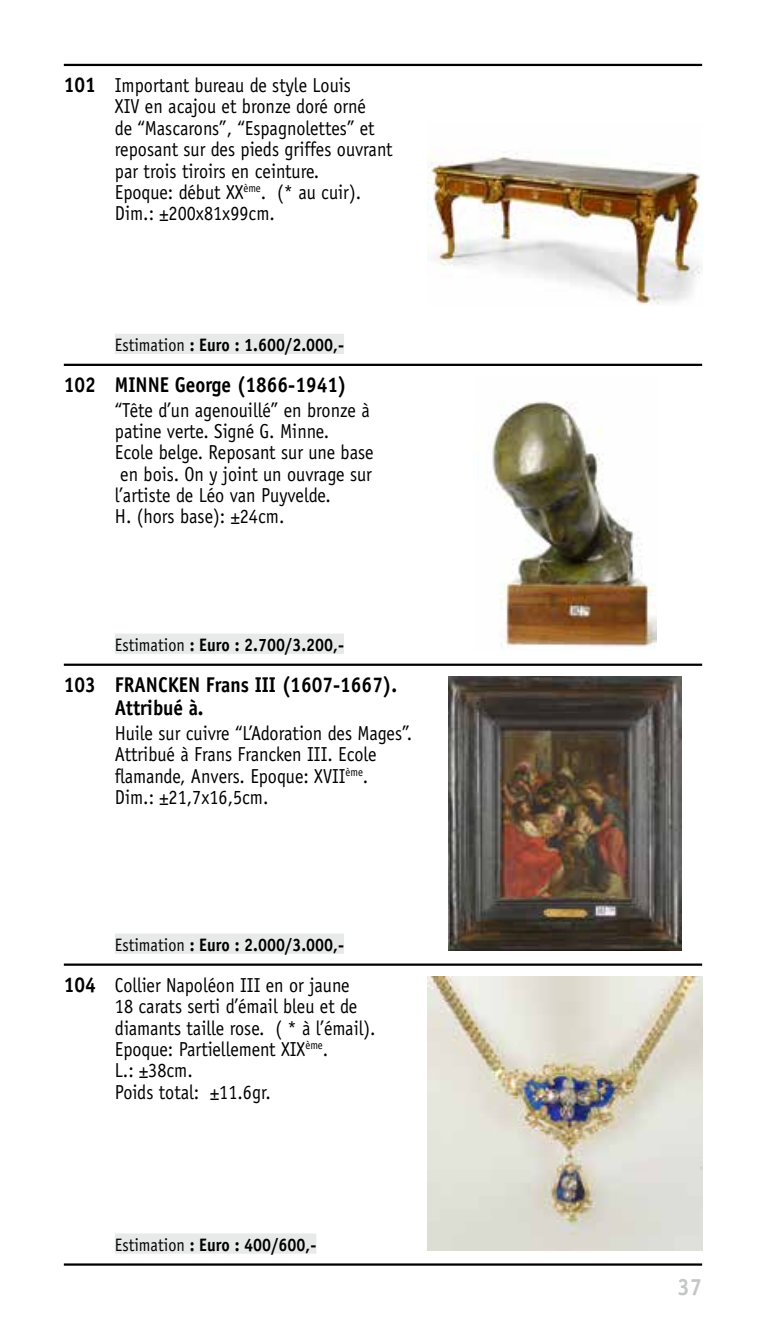
<style>
.page{position:relative;width:766px;height:1340px;background:#fff}
.page>*{position:absolute;margin:0;border:0;box-sizing:border-box;transform-origin:0 0}
.t1{font:700 23.62px "Officina Sans Std";color:#c5c7c7;scale:.94 1}
.t2{font:700 21.38px/23.6px "Officina Sans Std";color:#000;scale:.9 1}
.t3{font:20.25px/21.4px "Officina Sans Std";color:#000;scale:.9 1}
.t4{font:700 18px "Officina Sans Std";color:#000;scale:.9 1}
.s1{font-weight:700;font-size:21.38px}
.s2{font-weight:400}
</style>
<div class="page">
<img style="left:427px;top:152px;width:274px;height:153px">
<div style="left:115px;top:334px;width:229px;height:20px;background:#e8e9e9"></div>
<img style="left:491px;top:401px;width:165px;height:247px">
<div style="left:115px;top:633px;width:229px;height:21px;background:#e8e9e9"></div>
<img style="left:448px;top:676px;width:233px;height:274px">
<div style="left:115px;top:933px;width:229px;height:20px;background:#e8e9e9"></div>
<img style="left:427px;top:976px;width:275px;height:274px">
<div style="left:115px;top:1233px;width:201px;height:20px;background:#e8e9e9"></div>
<hr style="left:64px;top:64px;width:638px;height:2px;background:#000">
<hr style="left:64px;top:364px;width:638px;height:2px;background:#000">
<hr style="left:64px;top:663px;width:638px;height:3px;background:#000">
<hr style="left:64px;top:963px;width:638px;height:2px;background:#000">
<hr style="left:64px;top:1263px;width:638px;height:2px;background:#000">
<p class="t3" style="left:115px;top:75px;width:310px;text-indent:-51px"><span class="s1">101</span> Important bureau de style Louis<br>XIV en acajou et bronze doré orné<br>de “Mascarons”, “Espagnolettes” et reposant sur des pieds griffes ouvrant par trois tiroirs en ceinture.<br>Epoque: début XX<sup>ème</sup>. (* au cuir).<br>Dim.: ±200x81x99cm.</p>
<p class="t4" style="left:115px;top:333px;width:256px"><span class="s2">Estimation</span> : Euro : 1.600/2.000,-</p>
<p class="t2" style="left:64px;top:372px;width:316px">102 MINNE George (1866-1941)</p>
<p class="t3" style="left:115px;top:399px;width:289px">“Tête d’un agenouillé” en bronze à patine verte. Signé G. Minne.<br>Ecole belge. Reposant sur une base en bois. On y joint un ouvrage sur l’artiste de Léo van Puyvelde.<br>H. (hors base): ±24cm.</p>
<p class="t4" style="left:115px;top:633px;width:256px"><span class="s2">Estimation</span> : Euro : 2.700/3.200,-</p>
<p class="t2" style="left:115px;top:672px;width:315px;text-indent:-51px">103 FRANCKEN Frans III (1607-1667).<br>Attribué à.</p>
<p class="t3" style="left:115px;top:722px;width:332px">Huile sur cuivre “L’Adoration des Mages”.<br>Attribué à Frans Francken III. Ecole flamande, Anvers. Epoque: XVII<sup>ème</sup>.<br>Dim.: ±21,7x16,5cm.</p>
<p class="t4" style="left:115px;top:933px;width:256px"><span class="s2">Estimation</span> : Euro : 2.000/3.000,-</p>
<p class="t3" style="left:115px;top:974px;width:291px;text-indent:-51px"><span class="s1">104</span> Collier Napoléon III en or jaune<br>18 carats serti d’émail bleu et de diamants taille rose. ( * à l’émail).<br>Epoque: Partiellement XIX<sup>ème</sup>.<br>L.: ±38cm.<br>Poids total: ±11.6gr.</p>
<p class="t4" style="left:115px;top:1233px;width:225px"><span class="s2">Estimation</span> : Euro : 400/600,-</p>
<p class="t1" style="left:677px;top:1272px;width:28px">37</p>
</div>
